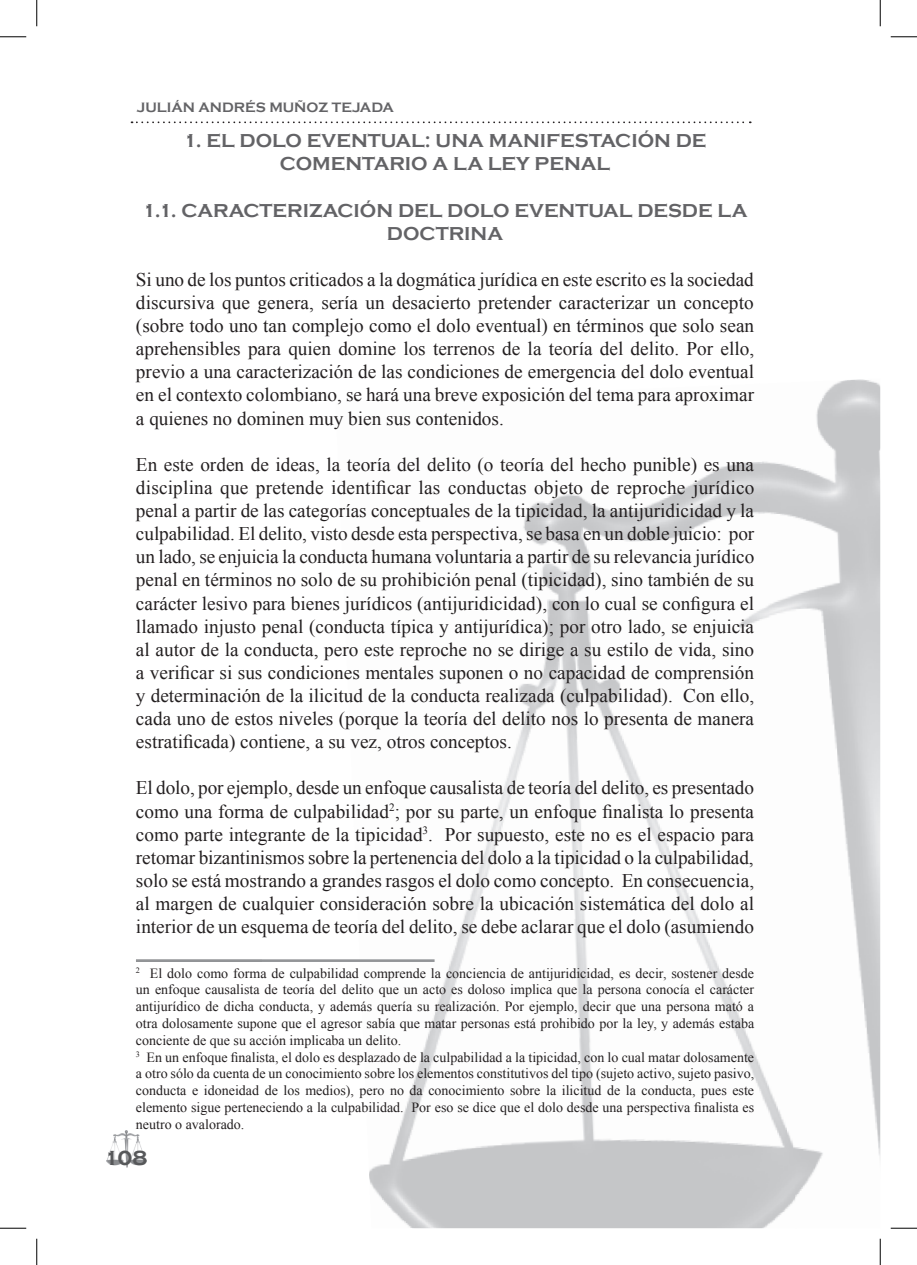
<style>
.page{position:relative;width:917px;height:1265px;background:#fff}
.page>*{position:absolute;margin:0;border:0;box-sizing:border-box;transform-origin:0 0}
.t1{font:700 21px "Copperplate Gothic";color:#57585a}
.t2{font:19.25px/23.1px "Times New Roman";color:#231f20;text-align:justify}
.t3{font:700 19.25px/23.1px "Copperplate Gothic";color:#636366;text-align:center}
.t4{font:14px/16.8px "Times New Roman";color:#231f20}
.t5{font:700 14px "Copperplate Gothic";color:#636366}
</style>
<div class="page">
<img style="left:498px;top:462px;width:261px;height:345px">
<img style="left:759px;top:379px;width:121px;height:818px">
<img style="left:353px;top:807px;width:443px;height:420px">
<svg style="left:132px;top:121px;width:619px;height:2px"></svg>
<img style="left:107px;top:1130px;width:40px;height:37px">
<hr style="left:136px;top:959px;width:299px;height:2px;background:#939598">
<svg style="left:0;top:36px;width:26px;height:1px"></svg>
<svg style="left:891px;top:36px;width:26px;height:1px"></svg>
<svg style="left:0;top:1227px;width:26px;height:1px"></svg>
<svg style="left:891px;top:1227px;width:26px;height:1px"></svg>
<svg style="left:36px;top:0;width:1px;height:26px"></svg>
<svg style="left:36px;top:1238px;width:1px;height:26px"></svg>
<svg style="left:880px;top:0;width:1px;height:26px"></svg>
<svg style="left:880px;top:1238px;width:1px;height:26px"></svg>
<p class="t5" style="left:137px;top:100px;width:258px">JULIÁN ANDRÉS MUÑOZ TEJADA</p>
<p class="t3" style="left:184px;top:129px;width:524px">1. EL DOLO EVENTUAL: UNA MANIFESTACIÓN DE<br>COMENTARIO A LA LEY PENAL</p>
<p class="t3" style="left:143px;top:199px;width:606px">1.1. CARACTERIZACIÓN DEL DOLO EVENTUAL DESDE LA<br>DOCTRINA</p>
<p class="t2" style="left:136px;top:267px;width:620px">Si uno de los puntos criticados a la dogmática jurídica en este escrito es la sociedad discursiva que genera, sería un desacierto pretender caracterizar un concepto (sobre todo uno tan complejo como el dolo eventual) en términos que solo sean aprehensibles para quien domine los terrenos de la teoría del delito. Por ello, previo a una caracterización de las condiciones de emergencia del dolo eventual en el contexto colombiano, se hará una breve exposición del tema para aproximar a quienes no dominen muy bien sus contenidos.</p>
<p class="t2" style="left:136px;top:452px;width:620px">En este orden de ideas, la teoría del delito (o teoría del hecho punible) es una disciplina que pretende identificar las conductas objeto de reproche jurídico penal a partir de las categorías conceptuales de la tipicidad, la antijuridicidad y la culpabilidad. El delito, visto desde esta perspectiva, se basa en un doble juicio: por un lado, se enjuicia la conducta humana voluntaria a partir de su relevancia jurídico penal en términos no solo de su prohibición penal (tipicidad), sino también de su carácter lesivo para bienes jurídicos (antijuridicidad), con lo cual se configura el llamado injusto penal (conducta típica y antijurídica); por otro lado, se enjuicia al autor de la conducta, pero este reproche no se dirige a su estilo de vida, sino a verificar si sus condiciones mentales suponen o no capacidad de comprensión y determinación de la ilicitud de la conducta realizada (culpabilidad). Con ello, cada uno de estos niveles (porque la teoría del delito nos lo presenta de manera estratificada) contiene, a su vez, otros conceptos.</p>
<p class="t2" style="left:136px;top:776px;width:620px">El dolo, por ejemplo, desde un enfoque causalista de teoría del delito, es presentado como una forma de culpabilidad<sup>2</sup>; por su parte, un enfoque finalista lo presenta como parte integrante de la tipicidad<sup>3</sup>. Por supuesto, este no es el espacio para retomar bizantinismos sobre la pertenencia del dolo a la tipicidad o la culpabilidad, solo se está mostrando a grandes rasgos el dolo como concepto. En consecuencia, al margen de cualquier consideración sobre la ubicación sistemática del dolo al interior de un esquema de teoría del delito, se debe aclarar que el dolo (asumiendo</p>
<p class="t4" style="left:136px;top:964px;width:620px"><sup>2</sup> El dolo como forma de culpabilidad comprende la conciencia de antijuridicidad, es decir, sostener desde un enfoque causalista de teoría del delito que un acto es doloso implica que la persona conocía el carácter antijurídico de dicha conducta, y además quería su realización. Por ejemplo, decir que una persona mató a otra dolosamente supone que el agresor sabía que matar personas está prohibido por la ley, y además estaba conciente de que su acción implicaba un delito.<br><sup>3</sup> En un enfoque finalista, el dolo es desplazado de la culpabilidad a la tipicidad, con lo cual matar dolosamente a otro sólo da cuenta de un conocimiento sobre los elementos constitutivos del tipo (sujeto activo, sujeto pasivo, conducta e idoneidad de los medios), pero no da conocimiento sobre la ilicitud de la conducta, pues este elemento sigue perteneciendo a la culpabilidad. Por eso se dice que el dolo desde una perspectiva finalista es neutro o avalorado.</p>
<p class="t1" style="left:104px;top:1146px;width:45px">108</p>
</div>
